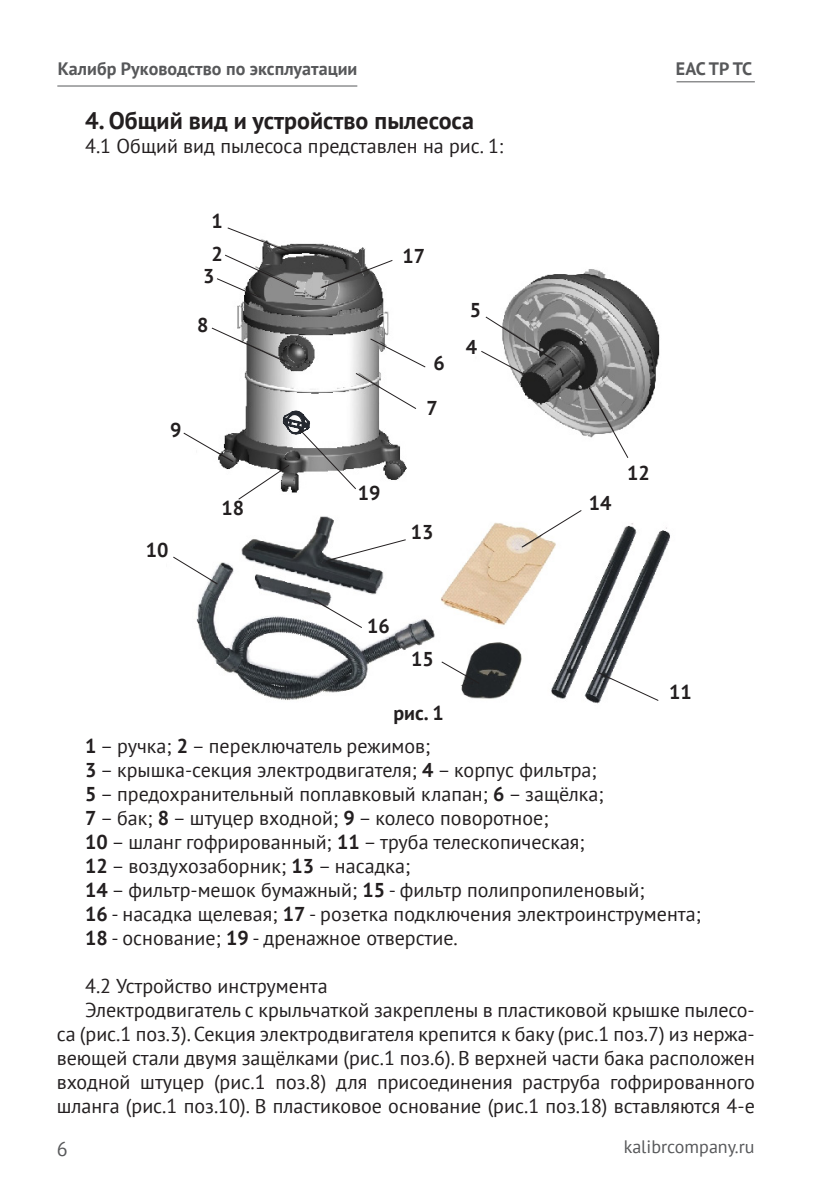
<style>
.page{position:relative;width:840px;height:1191px;background:#fff}
.page>*{position:absolute;margin:0;border:0;box-sizing:border-box;transform-origin:0 0}
.Заголовок{font:700 24px "PT Sans";color:#231f20}
.Параграф{font:20px/24px "PT Sans";color:#231f20;text-align:justify}
.t1{font:700 20px "PT Sans";color:#231f20}
.t2{font:20px "PT Sans";color:#57585a}
.t3{font:700 18px "PT Sans";color:#57585a}
.t4{font:18px "PT Sans";color:#57585a}
.s1{font-weight:700}
</style>
<div class="page">
<hr style="left:57px;top:85px;width:300px;height:1px;background:#57585a">
<hr style="left:676px;top:81px;width:78px;height:1px;background:#57585a">
<img style="left:196px;top:243px;width:474px;height:461px">
<svg style="left:215px;top:227px;width:84px;height:72px"></svg>
<svg style="left:320px;top:259px;width:73px;height:30px"></svg>
<svg style="left:326px;top:538px;width:80px;height:23px"></svg>
<svg style="left:311px;top:598px;width:52px;height:31px"></svg>
<svg style="left:173px;top:555px;width:46px;height:30px"></svg>
<svg style="left:479px;top:316px;width:76px;height:63px"></svg>
<svg style="left:587px;top:386px;width:42px;height:73px"></svg>
<svg style="left:520px;top:509px;width:62px;height:39px"></svg>
<svg style="left:596px;top:671px;width:63px;height:31px"></svg>
<svg style="left:440px;top:660px;width:40px;height:24px"></svg>
<svg style="left:183px;top:327px;width:243px;height:173px"></svg>
<p class="t3" style="left:58px;top:57px;width:301px">Калибр Руководство по эксплуатации</p>
<p class="Заголовок" style="left:85px;top:104px;width:390px">4. Общий вид и устройство пылесоса</p>
<p class="Параграф" style="left:85px;top:133px;width:419px">4.1 Общий вид пылесоса представлен на рис. 1:</p>
<p class="t1" style="left:211px;top:208px;width:13px">1</p>
<p class="t1" style="left:211px;top:240px;width:13px">2</p>
<p class="t1" style="left:203px;top:263px;width:13px">3</p>
<p class="t1" style="left:197px;top:312px;width:13px">8</p>
<p class="t1" style="left:170px;top:416px;width:13px">9</p>
<p class="t1" style="left:146px;top:536px;width:24px">10</p>
<p class="t1" style="left:221px;top:495px;width:24px">18</p>
<p class="t1" style="left:402px;top:243px;width:24px">17</p>
<p class="t1" style="left:433px;top:349px;width:13px">6</p>
<p class="t1" style="left:426px;top:394px;width:13px">7</p>
<p class="t1" style="left:469px;top:297px;width:13px">5</p>
<p class="t1" style="left:465px;top:333px;width:13px">4</p>
<p class="t1" style="left:358px;top:479px;width:24px">19</p>
<p class="t1" style="left:410px;top:519px;width:24px">13</p>
<p class="t1" style="left:367px;top:613px;width:24px">16</p>
<p class="t1" style="left:411px;top:645px;width:24px">15</p>
<p class="t3" style="left:675px;top:56px;width:78px">EAC ТР ТС</p>
<p class="t1" style="left:588px;top:490px;width:24px">14</p>
<p class="t1" style="left:626px;top:459px;width:24px">12</p>
<p class="t1" style="left:668px;top:679px;width:24px">11</p>
<p class="t1" style="left:393px;top:700px;width:52px">рис. 1</p>
<p class="Параграф" style="left:85px;top:733px;width:346px"><span class="s1">1</span> – ручка; <span class="s1">2</span> – переключатель режимов;</p>
<p class="Параграф" style="left:85px;top:757px;width:512px"><span class="s1">3</span> – крышка-секция электродвигателя; <span class="s1">4</span> – корпус фильтра;</p>
<p class="Параграф" style="left:85px;top:781px;width:519px"><span class="s1">5</span> – предохранительный поплавковый клапан; <span class="s1">6</span> – защёлка;</p>
<p class="Параграф" style="left:85px;top:805px;width:464px"><span class="s1">7</span> – бак; <span class="s1">8</span> – штуцер входной; <span class="s1">9</span> – колесо поворотное;</p>
<p class="Параграф" style="left:85px;top:829px;width:500px"><span class="s1">10</span> – шланг гофрированный; <span class="s1">11</span> – труба телескопическая;</p>
<p class="Параграф" style="left:85px;top:853px;width:326px"><span class="s1">12</span> – воздухозаборник; <span class="s1">13</span> – насадка;</p>
<p class="Параграф" style="left:85px;top:877px;width:560px"><span class="s1">14</span> – фильтр-мешок бумажный; <span class="s1">15</span> - фильтр полипропиленовый;</p>
<p class="Параграф" style="left:85px;top:901px;width:617px"><span class="s1">16</span> - насадка щелевая; <span class="s1">17</span> - розетка подключения электроинструмента;</p>
<p class="Параграф" style="left:85px;top:925px;width:374px"><span class="s1">18</span> - основание; <span class="s1">19</span> - дренажное отверстие.</p>
<p class="Параграф" style="left:85px;top:973px;width:244px">4.2 Устройство инструмента</p>
<p class="Параграф" style="left:57px;top:997px;width:699px;text-indent:28px">Электродвигатель с крыльчаткой закреплены в пластиковой крышке пылесо&shy;са (рис.1 поз.3). Секция электродвигателя крепится к баку (рис.1 поз.7) из нержа&shy;веющей стали двумя защёлками (рис.1 поз.6). В верхней части бака расположен входной штуцер (рис.1 поз.8) для присоединения раструба гофрированного шланга (рис.1 поз.10). В пластиковое основание (рис.1 поз.18) вставляются 4-е</p>
<p class="t2" style="left:57px;top:1136px;width:12px">6</p>
<p class="t4" style="left:623px;top:1135px;width:132px">kalibrcompany.ru</p>
</div>
